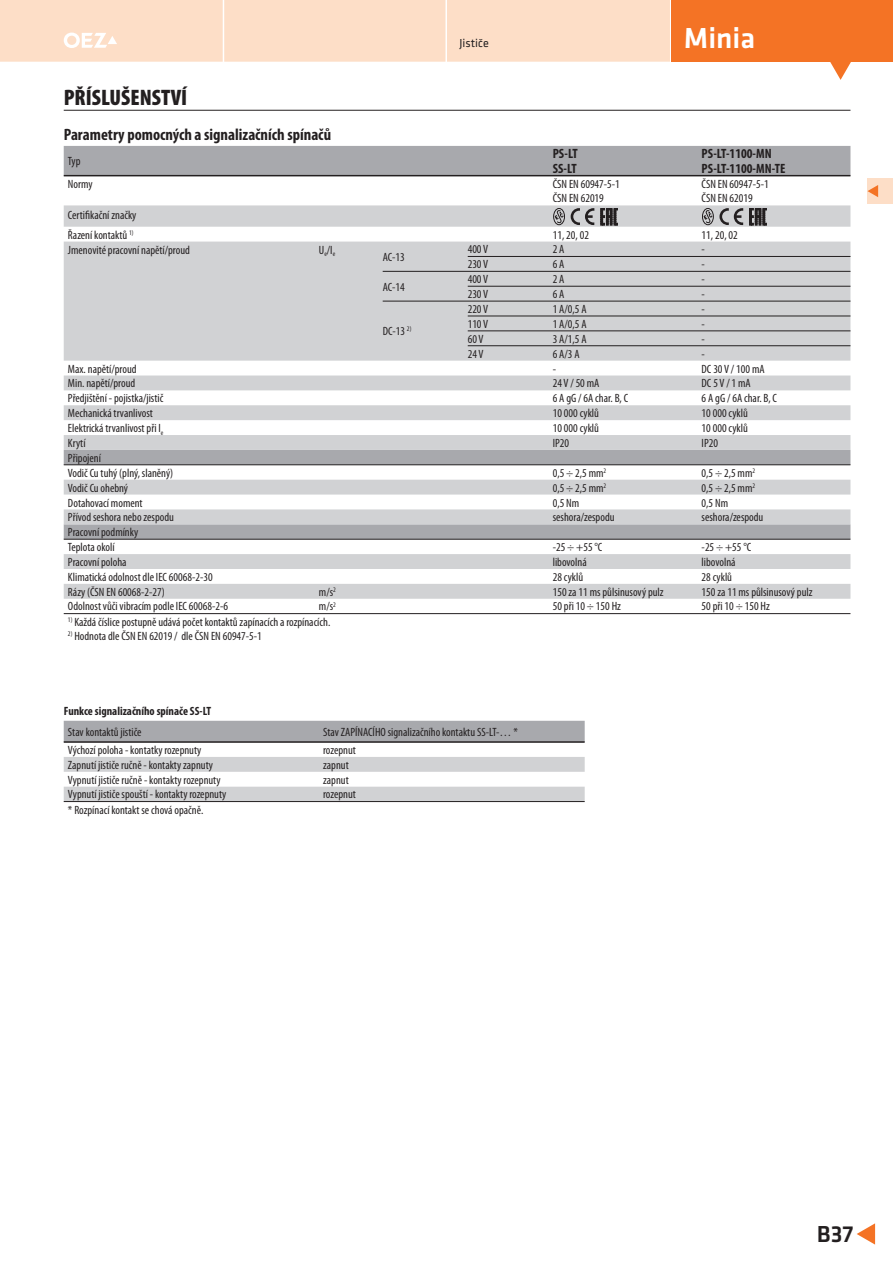
<style>
.page{position:relative;width:893px;height:1263px;background:#fff}
.page>*{position:absolute;margin:0;border:0;box-sizing:border-box;transform-origin:0 0}
.t1{font:500 30px "Klavika";color:#fff}
.t2{font:500 24px "Klavika";color:#231f20}
.t3{font:900 condensed 22.5px "Myriad Pro";color:#231f20}
.t4{font:700 condensed 16.5px "Myriad Pro";color:#231f20}
.t5{font:700 condensed 13.5px/15px "Myriad Pro";color:#231f20}
.t6{font:condensed 12px/15.3px "Myriad Pro";color:#231f20}
.t7{font:700 condensed 12px "Myriad Pro";color:#231f20}
.t8{font:12px "Klavika";color:#231f20}
</style>
<div class="page">
<div style="left:671px;top:0;width:222px;height:62px;background:#f47325"></div>
<svg style="left:830px;top:62px;width:21px;height:18px"></svg>
<svg style="left:857px;top:1223px;width:18px;height:22px"></svg>
<div style="left:0;top:0;width:670px;height:62px;background:#fddec7"></div>
<hr style="left:64px;top:110px;width:786px;height:1px;background:#231f20">
<div style="left:867px;top:178px;width:26px;height:26px;background:#fddec7"></div>
<svg style="left:867px;top:185px;width:11px;height:12px"></svg>
<div style="left:64px;top:146px;width:786px;height:31px;background:#a8a9ad"></div>
<svg style="left:64px;top:205px;width:786px;height:394px;fill:#d1d2d4"></svg>
<hr style="left:64px;top:613px;width:786px;height:1px;background:#231f20">
<hr style="left:64px;top:175px;width:786px;height:1px;background:#231f20">
<hr style="left:383px;top:271px;width:467px;height:1px;background:#231f20">
<hr style="left:383px;top:301px;width:467px;height:1px;background:#231f20">
<hr style="left:468px;top:256px;width:382px;height:1px;background:#231f20">
<hr style="left:468px;top:286px;width:382px;height:1px;background:#231f20">
<hr style="left:468px;top:316px;width:382px;height:1px;background:#231f20">
<hr style="left:468px;top:331px;width:382px;height:1px;background:#231f20">
<hr style="left:468px;top:345px;width:382px;height:1px;background:#231f20">
<hr style="left:64px;top:464px;width:786px;height:1px;background:#231f20">
<hr style="left:64px;top:539px;width:786px;height:1px;background:#231f20">
<svg style="left:571px;top:208px;width:23px;height:17px"></svg>
<div style="left:553px;top:208px;width:12px;height:17px;border:1px solid #231f20;border-radius:50%"></div>
<svg style="left:554px;top:210px;width:9px;height:14px"></svg>
<svg style="left:601px;top:208px;width:17px;height:17px"></svg>
<svg style="left:719px;top:208px;width:24px;height:17px"></svg>
<div style="left:702px;top:208px;width:12px;height:17px;border:1px solid #231f20;border-radius:50%"></div>
<svg style="left:703px;top:210px;width:9px;height:14px"></svg>
<svg style="left:749px;top:208px;width:18px;height:17px"></svg>
<div style="left:64px;top:721px;width:521px;height:20px;background:#a8a9ad"></div>
<svg style="left:64px;top:757px;width:521px;height:44px"></svg>
<hr style="left:64px;top:741px;width:521px;height:2px;background:#231f20">
<hr style="left:64px;top:801px;width:521px;height:1px;background:#231f20">
<h3 class="t3" style="left:64px;top:84px;width:125px">PŘÍSLUŠENSTVÍ</h3>
<h3 class="t4" style="left:64px;top:128px;width:269px">Parametry pomocných a signalizačních spínačů</h3>
<p class="t8" style="left:459px;top:36px;width:31px">Jističe</p>
<h1 class="t1" style="left:684px;top:20px;width:73px">Minia</h1>
<p class="t6" style="left:68px;top:154px;width:14px">Typ</p>
<p class="t5" style="left:553px;top:147px;width:26px">PS-LT<br>SS-LT</p>
<p class="t5" style="left:702px;top:147px;width:85px">PS-LT-1100-MN<br>PS-LT-1100-MN-TE</p>
<p class="t6" style="left:68px;top:177px;width:26px">Normy</p>
<p class="t6" style="left:553px;top:177px;width:69px">ČSN EN 60947-5-1</p>
<p class="t6" style="left:702px;top:177px;width:69px">ČSN EN 60947-5-1</p>
<p class="t6" style="left:553px;top:192px;width:53px">ČSN EN 62019</p>
<p class="t6" style="left:702px;top:192px;width:53px">ČSN EN 62019</p>
<p class="t6" style="left:68px;top:205px;width:70px;line-height:20px">Certifikační značky<br>Řazení kontaktů <sup>1)</sup></p>
<p class="t6" style="left:553px;top:228px;width:38px">11, 20, 02</p>
<p class="t6" style="left:702px;top:228px;width:38px">11, 20, 02</p>
<p class="t6" style="left:68px;top:243px;width:123px">Jmenovité pracovní napětí/proud</p>
<p class="t6" style="left:319px;top:243px;width:18px">U<sub>e</sub>/I<sub>e</sub></p>
<p class="t6" style="left:383px;top:250px;width:24px">AC-13</p>
<p class="t6" style="left:383px;top:280px;width:24px">AC-14</p>
<p class="t6" style="left:383px;top:325px;width:30px">DC-13 <sup>2)</sup></p>
<p class="t6" style="left:468px;top:243px;width:22px">400 V</p>
<p class="t6" style="left:553px;top:243px;width:13px">2 A</p>
<p class="t6" style="left:702px;top:243px;width:5px">-</p>
<p class="t6" style="left:468px;top:258px;width:22px">230 V</p>
<p class="t6" style="left:553px;top:258px;width:13px">6 A</p>
<p class="t6" style="left:702px;top:258px;width:5px">-</p>
<p class="t6" style="left:468px;top:272px;width:22px">400 V</p>
<p class="t6" style="left:553px;top:272px;width:13px">2 A</p>
<p class="t6" style="left:702px;top:272px;width:5px">-</p>
<p class="t6" style="left:468px;top:287px;width:22px">230 V</p>
<p class="t6" style="left:553px;top:287px;width:13px">6 A</p>
<p class="t6" style="left:702px;top:287px;width:5px">-</p>
<p class="t6" style="left:468px;top:302px;width:22px">220 V</p>
<p class="t6" style="left:553px;top:302px;width:35px">1 A/0,5 A</p>
<p class="t6" style="left:702px;top:302px;width:5px">-</p>
<p class="t6" style="left:468px;top:317px;width:22px">110 V</p>
<p class="t6" style="left:553px;top:317px;width:35px">1 A/0,5 A</p>
<p class="t6" style="left:702px;top:317px;width:5px">-</p>
<p class="t6" style="left:468px;top:332px;width:17px">60 V</p>
<p class="t6" style="left:553px;top:332px;width:35px">3 A/1,5 A</p>
<p class="t6" style="left:702px;top:332px;width:5px">-</p>
<p class="t6" style="left:468px;top:347px;width:17px">24 V</p>
<p class="t6" style="left:553px;top:347px;width:28px">6 A/3 A</p>
<p class="t6" style="left:702px;top:347px;width:5px">-</p>
<p class="t6" style="left:68px;top:362px;width:70px">Max. napětí/proud</p>
<p class="t6" style="left:553px;top:362px;width:5px">-</p>
<p class="t6" style="left:702px;top:362px;width:64px">DC 30 V / 100 mA</p>
<p class="t6" style="left:68px;top:377px;width:69px">Min. napětí/proud</p>
<p class="t6" style="left:553px;top:377px;width:48px">24 V / 50 mA</p>
<p class="t6" style="left:702px;top:377px;width:51px">DC 5 V / 1 mA</p>
<p class="t6" style="left:68px;top:391px;width:97px">Předjištění - pojistka/jistič</p>
<p class="t6" style="left:553px;top:391px;width:77px">6 A gG / 6A char. B, C</p>
<p class="t6" style="left:702px;top:391px;width:77px">6 A gG / 6A char. B, C</p>
<p class="t6" style="left:68px;top:406px;width:86px">Mechanická trvanlivost</p>
<p class="t6" style="left:553px;top:406px;width:48px">10 000 cyklů</p>
<p class="t6" style="left:702px;top:406px;width:48px">10 000 cyklů</p>
<p class="t6" style="left:68px;top:421px;width:97px">Elektrická trvanlivost při I<sub>e</sub></p>
<p class="t6" style="left:553px;top:421px;width:48px">10 000 cyklů</p>
<p class="t6" style="left:702px;top:421px;width:48px">10 000 cyklů</p>
<p class="t6" style="left:68px;top:436px;width:19px">Krytí</p>
<p class="t6" style="left:553px;top:436px;width:18px">IP20</p>
<p class="t6" style="left:702px;top:436px;width:18px">IP20</p>
<p class="t6" style="left:68px;top:451px;width:107px">Připojení<br>Vodič Cu tuhý (plný, slaněný)</p>
<p class="t6" style="left:553px;top:466px;width:55px">0,5 ÷ 2,5 mm<sup>2</sup></p>
<p class="t6" style="left:702px;top:466px;width:55px">0,5 ÷ 2,5 mm<sup>2</sup></p>
<p class="t6" style="left:68px;top:481px;width:62px">Vodič Cu ohebný</p>
<p class="t6" style="left:553px;top:481px;width:55px">0,5 ÷ 2,5 mm<sup>2</sup></p>
<p class="t6" style="left:702px;top:481px;width:55px">0,5 ÷ 2,5 mm<sup>2</sup></p>
<p class="t6" style="left:68px;top:496px;width:76px">Dotahovací moment</p>
<p class="t6" style="left:553px;top:496px;width:28px">0,5 Nm</p>
<p class="t6" style="left:702px;top:496px;width:28px">0,5 Nm</p>
<p class="t6" style="left:68px;top:511px;width:107px">Přívod seshora nebo zespodu</p>
<p class="t6" style="left:553px;top:511px;width:63px">seshora/zespodu</p>
<p class="t6" style="left:702px;top:511px;width:63px">seshora/zespodu</p>
<p class="t6" style="left:68px;top:525px;width:72px">Pracovní podmínky<br>Teplota okolí</p>
<p class="t6" style="left:553px;top:540px;width:51px">-25 ÷ +55 °C</p>
<p class="t6" style="left:702px;top:540px;width:51px">-25 ÷ +55 °C</p>
<p class="t6" style="left:68px;top:555px;width:60px">Pracovní poloha</p>
<p class="t6" style="left:553px;top:555px;width:35px">libovolná</p>
<p class="t6" style="left:702px;top:555px;width:35px">libovolná</p>
<p class="t6" style="left:68px;top:570px;width:146px">Klimatická odolnost dle IEC 60068-2-30</p>
<p class="t6" style="left:553px;top:570px;width:32px">28 cyklů</p>
<p class="t6" style="left:702px;top:570px;width:32px">28 cyklů</p>
<p class="t6" style="left:68px;top:585px;width:98px">Rázy (ČSN EN 60068-2-27)</p>
<p class="t6" style="left:319px;top:585px;width:18px">m/s<sup>2</sup></p>
<p class="t6" style="left:553px;top:585px;width:112px">150 za 11 ms půlsinusový pulz</p>
<p class="t6" style="left:702px;top:585px;width:112px">150 za 11 ms půlsinusový pulz</p>
<p class="t6" style="left:68px;top:600px;width:161px">Odolnost vůči vibracím podle IEC 60068-2-6</p>
<p class="t6" style="left:319px;top:600px;width:18px">m/s<sup>2</sup></p>
<p class="t6" style="left:553px;top:600px;width:70px">50 při 10 ÷ 150 Hz</p>
<p class="t6" style="left:702px;top:600px;width:70px">50 při 10 ÷ 150 Hz</p>
<p class="t6" style="left:68px;top:615px;width:264px"><sup>1)</sup> Každá číslice postupně udává počet kontaktů zapínacích a rozpínacích.</p>
<p class="t6" style="left:68px;top:630px;width:195px"><sup>2)</sup> Hodnota dle ČSN EN 62019 / dle ČSN EN 60947-5-1</p>
<p class="t7" style="left:64px;top:706px;width:149px">Funkce signalizačního spínače SS-LT</p>
<p class="t6" style="left:68px;top:725px;width:75px">Stav kontaktů jističe</p>
<p class="t6" style="left:323px;top:725px;width:196px">Stav ZAPÍNACÍHO signalizačního kontaktu SS-LT-… *</p>
<p class="t6" style="left:68px;top:743px;width:135px">Výchozí poloha - kontatky rozepnuty</p>
<p class="t6" style="left:323px;top:743px;width:34px">rozepnut</p>
<p class="t6" style="left:68px;top:758px;width:147px">Zapnutí jističe ručně - kontakty zapnuty</p>
<p class="t6" style="left:323px;top:758px;width:27px">zapnut</p>
<p class="t6" style="left:68px;top:773px;width:154px">Vypnutí jističe ručně - kontakty rozepnuty</p>
<p class="t6" style="left:323px;top:773px;width:27px">zapnut</p>
<p class="t6" style="left:68px;top:788px;width:160px">Vypnutí jističe spouští - kontakty rozepnuty</p>
<p class="t6" style="left:323px;top:788px;width:34px">rozepnut</p>
<p class="t6" style="left:68px;top:803px;width:137px">* Rozpínací kontakt se chová opačně.</p>
<h2 class="t2" style="left:817px;top:1219px;width:38px">B37</h2>
</div>
